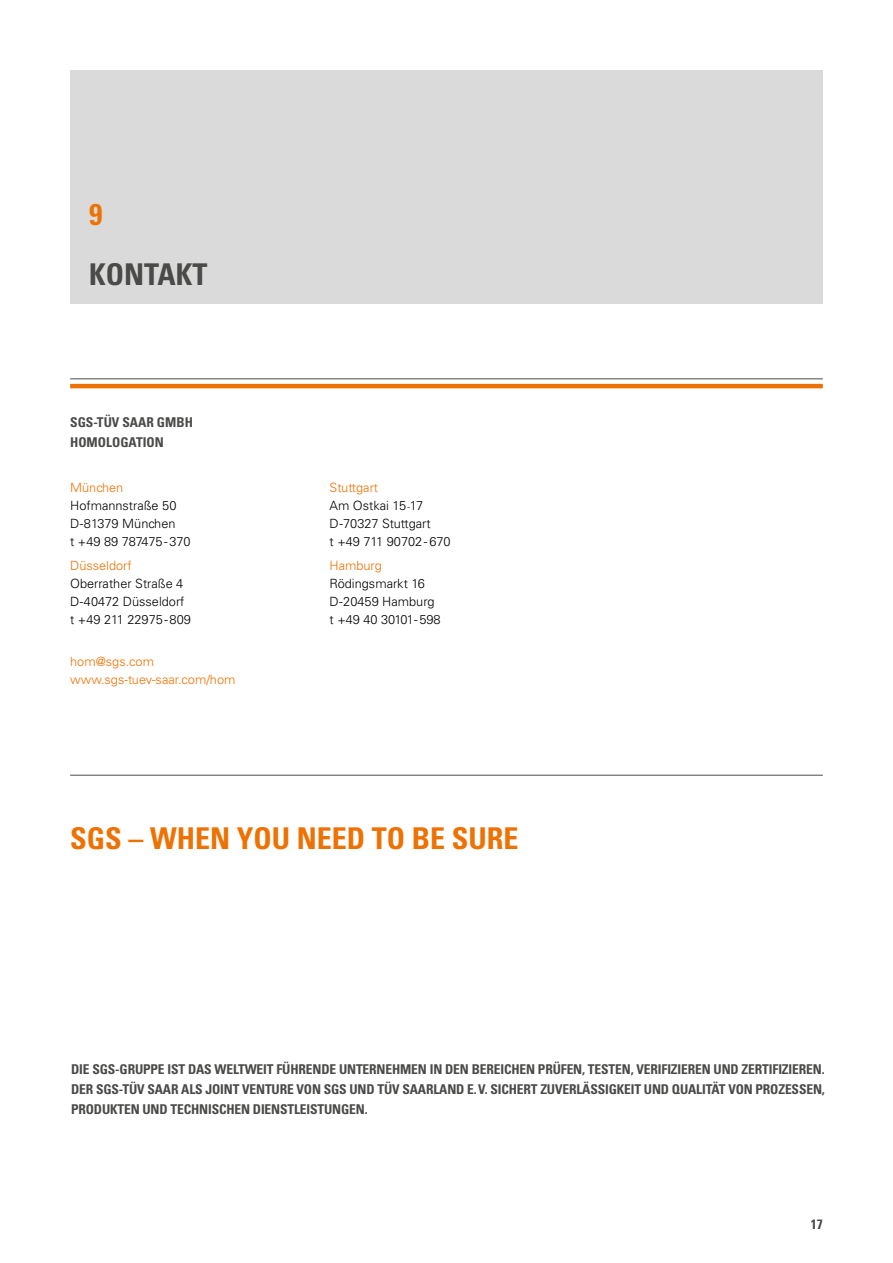
<style>
.page{position:relative;width:893px;height:1263px;background:#fff}
.page>*{position:absolute;margin:0;border:0;box-sizing:border-box;transform-origin:0 0}
.t1{font:700 condensed 30px "Univers LT Std";color:#ee7203}
.t2{font:700 condensed 30px "Univers LT Std";color:#4a4a49}
.t3{font:700 condensed 13.5px/20.2px "Univers LT Std";letter-spacing:-.01em;color:#4a4a49;text-align:justify}
.t4{font:300 12.75px/18px "Univers LT Std";color:#000}
.t5{font:300 12.75px/18px "Univers LT Std";color:#ee7203}
.s1{color:#ee7203}
.s2{font-size:9px}
</style>
<div class="page">
<div style="left:70px;top:70px;width:753px;height:234px;background:#dadada"></div>
<hr style="left:70px;top:384px;width:753px;height:4px;background:#ee7203">
<hr style="left:70px;top:378px;width:753px;height:1px;background:#4a4a49">
<hr style="left:70px;top:775px;width:753px;height:1px;background:#4a4a49">
<h1 class="t1" style="left:89px;top:196px;width:15px">9</h1>
<h1 class="t2" style="left:89px;top:256px;width:120px">KONTAKT</h1>
<p class="t3" style="left:70px;top:411px;width:124px">SGS-TÜV SAAR GMBH<br>HOMOLOGATION</p>
<p class="t5" style="left:70px;top:478px;width:55px">München</p>
<p class="t4" style="left:70px;top:496px;width:122px">Hofmannstraße 50<br>D-81379 München<br>t +49 89 787475-370</p>
<p class="t5" style="left:70px;top:556px;width:63px">Düsseldorf</p>
<p class="t4" style="left:70px;top:574px;width:122px">Oberrather Straße 4<br>D-40472 Düsseldorf t +49 211 22975-809</p>
<p class="t5" style="left:70px;top:652px;width:167px">hom@sgs.com www.sgs-tuev-saar.com/hom</p>
<p class="t4" style="left:330px;top:478px;width:123px"><span class="s1">Stuttgart<br></span>Am Ostkai 15<span class="s2">-</span>17<br>D-70327 Stuttgart<br>t +49 711 90702- 670</p>
<p class="t5" style="left:330px;top:556px;width:54px">Hamburg</p>
<p class="t4" style="left:330px;top:574px;width:113px">Rödingsmarkt 16<br>D-20459 Hamburg t +49 40 30101-598</p>
<h1 class="t1" style="left:70px;top:819px;width:450px">SGS – WHEN YOU NEED TO BE SURE</h1>
<p class="t3" style="left:71px;top:1059px;width:755px">DIE SGS-GRUPPE IST DAS WELTWEIT FÜHRENDE UNTERNEHMEN IN DEN BEREICHEN PRÜFEN, TESTEN, VERIFIZIEREN UND ZERTIFIZIEREN.<br>DER SGS-TÜV SAAR ALS JOINT VENTURE VON SGS UND TÜV SAARLAND E.V. SICHERT ZUVERLÄSSIGKEIT UND QUALITÄT VON PROZESSEN, PRODUKTEN UND TECHNISCHEN DIENSTLEISTUNGEN.</p>
<p class="t3" style="left:811px;top:1214px;width:13px">17</p>
</div>
